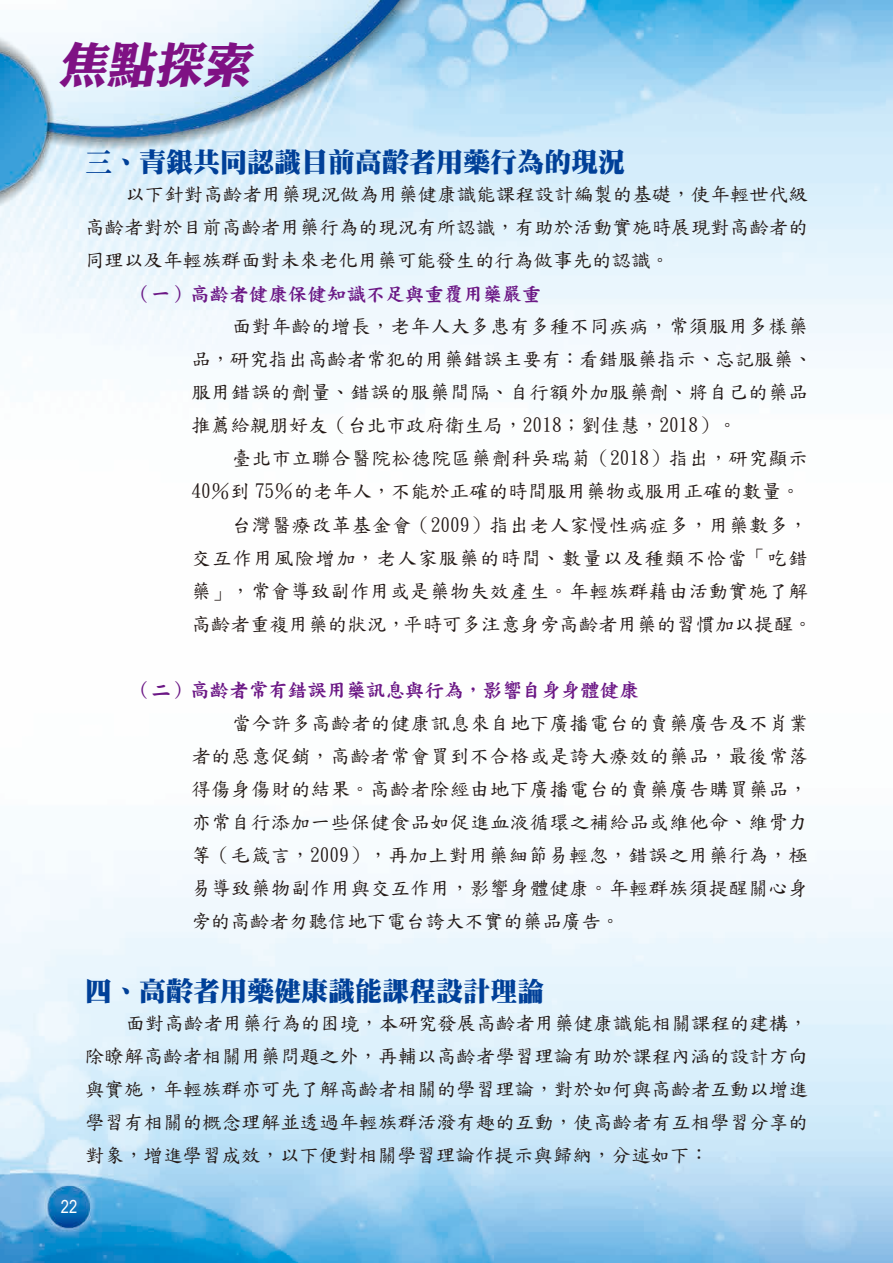
<style>
.page{position:relative;width:893px;height:1263px;background:#fff}
.page>*{position:absolute;margin:0;border:0;box-sizing:border-box;transform-origin:0 0}
.t1{font:italic 48px "DF Li King Hei Std W8";color:#7f1184}
.標題{font:27px "DF Ming UB HK BF";color:#004098}
.內文{font:19.5px/33px "DF Kai Shu SB Estd BF";color:#231916}
.內文-2{font:19.5px/33px "DF Kai Shu SB Estd BF";letter-spacing:.02em;color:#231916}
.t2{font:19.5px "DF Kai Shu Std W9";color:#6b1785}
.t3{font:18px "Arial Narrow";color:#fff}
</style>
<div class="page">
<img style="left:0;top:0;width:893px;height:1263px">
<h1 class="t1" style="left:59px;top:38px;width:202px">焦點探索</h1>
<p class="標題" style="left:85px;top:149px;width:541px">三、青銀共同認識目前高齡者用藥行為的現況</p>
<p class="內文" style="left:85px;top:178px;width:735px;text-indent:40px">以下針對高齡者用藥現況做為用藥健康識能課程設計編製的基礎，使年輕世代級高齡者對於目前高齡者用藥行為的現況有所認識，有助於活動實施時展現對高齡者的同理以及年輕族群面對未來老化用藥可能發生的行為做事先的認識。</p>
<p class="t2" style="left:132px;top:283px;width:411px">（一）高齡者健康保健知識不足與重覆用藥嚴重</p>
<p class="內文" style="left:191px;top:310px;width:628px;text-indent:40px">面對年齡的增長，老年人大多患有多種不同疾病，常須服用多樣藥品，研究指出高齡者常犯的用藥錯誤主要有：看錯服藥指示、忘記服藥、服用錯誤的劑量、錯誤的服藥間隔、自行額外加服藥劑、將自己的藥品推薦給親朋好友（台北市政府衛生局，2018；劉佳慧，2018）。</p>
<p class="內文" style="left:191px;top:442px;width:618px;text-indent:40px">臺北市立聯合醫院松德院區藥劑科吳瑞菊（2018）指出，研究顯示<br>40％到 75％的老年人，不能於正確的時間服用藥物或服用正確的數量。</p>
<p class="內文-2" style="left:191px;top:508px;width:628px;text-indent:40px">台灣醫療改革基金會（2009）指出老人家慢性病症多，用藥數多，交互作用風險增加，老人家服藥的時間、數量以及種類不恰當「吃錯藥」，常會導致副作用或是藥物失效產生。年輕族群藉由活動實施了解高齡者重複用藥的狀況，平時可多注意身旁高齡者用藥的習慣加以提醒。</p>
<p class="t2" style="left:132px;top:679px;width:508px">（二）高齡者常有錯誤用藥訊息與行為，影響自身身體健康</p>
<p class="內文" style="left:191px;top:706px;width:618px;text-align:justify;text-indent:40px">當今許多高齡者的健康訊息來自地下廣播電台的賣藥廣告及不肖業者的惡意促銷，高齡者常會買到不合格或是誇大療效的藥品，最後常落得傷身傷財的結果。高齡者除經由地下廣播電台的賣藥廣告購買藥品，亦常自行添加一些保健食品如促進血液循環之補給品或維他命、維骨力等（毛箴言，2009），再加上對用藥細節易輕忽，錯誤之用藥行為，極易導致藥物副作用與交互作用，影響身體健康。年輕群族須提醒關心身旁的高齡者勿聽信地下電台誇大不實的藥品廣告。</p>
<p class="標題" style="left:85px;top:977px;width:460px">四、高齡者用藥健康識能課程設計理論</p>
<p class="內文" style="left:85px;top:1006px;width:735px;text-indent:40px">面對高齡者用藥行為的困境，本研究發展高齡者用藥健康識能相關課程的建構，除瞭解高齡者相關用藥問題之外，再輔以高齡者學習理論有助於課程內涵的設計方向與實施，年輕族群亦可先了解高齡者相關的學習理論，對於如何與高齡者互動以增進學習有相關的概念理解並透過年輕族群活潑有趣的互動，使高齡者有互相學習分享的對象，增進學習成效，以下便對相關學習理論作提示與歸納，分述如下：</p>
<p class="t3" style="left:61px;top:1193px;width:18px">22</p>
</div>
